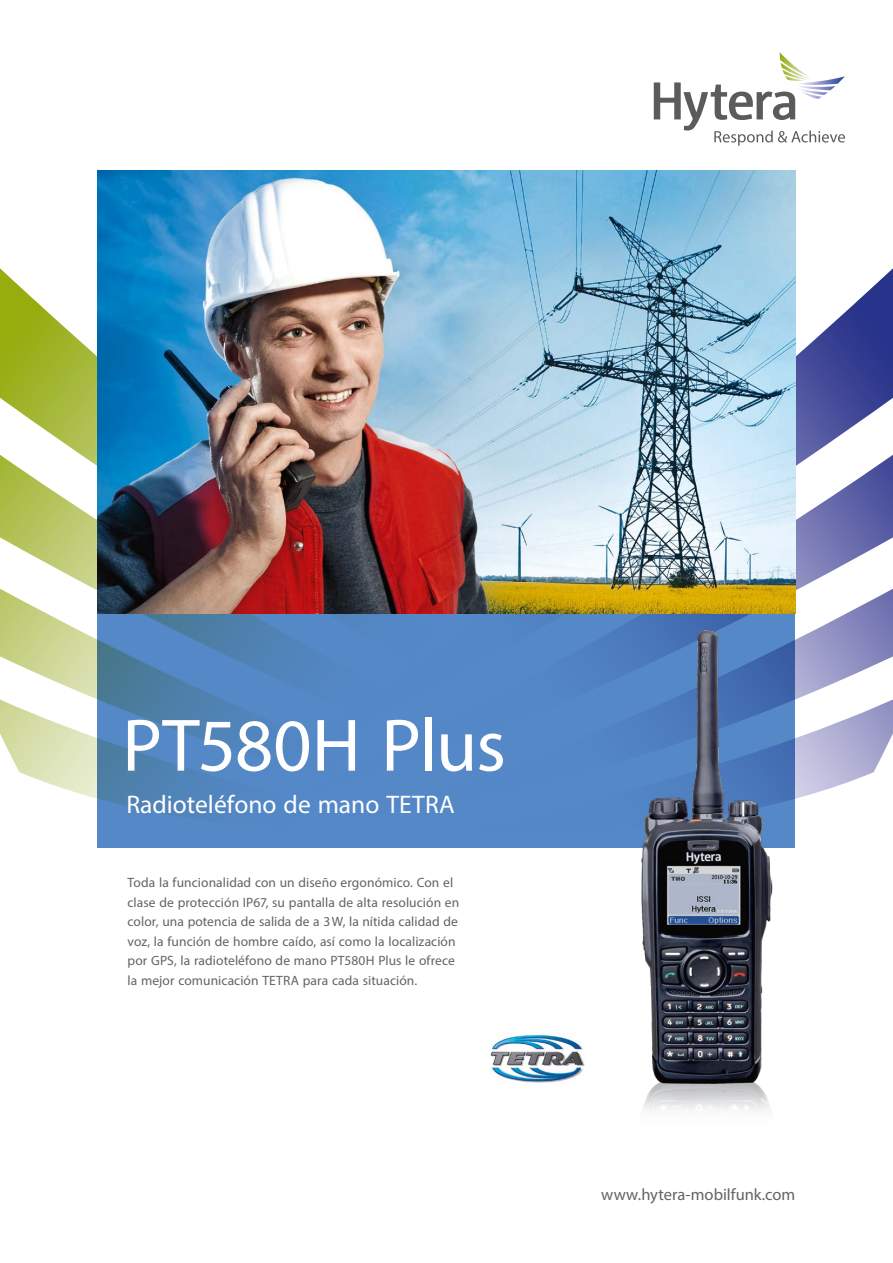
<style>
.page{position:relative;width:893px;height:1263px;background:#fff}
.page>*{position:absolute;margin:0;border:0;box-sizing:border-box;transform-origin:0 0}
.Titel_-_Headline_50p{font:75px "Myriad Pro";letter-spacing:-.015em;color:#fff}
.Titel_-_Subhead_17pt{font:25.5px "Myriad Pro";color:#fff}
.t1{font:16.5px "Myriad Pro";color:#646363}
.Text_-_Einleitung_9p{font:13.5px/19.5px "Myriad Pro";letter-spacing:.005em;color:#646363}
</style>
<div class="page">
<svg style="left:795px;top:256px;width:98px;height:543px"></svg>
<svg style="left:0;top:268px;width:98px;height:579px"></svg>
<svg style="left:654px;top:52px;width:191px;height:94px"></svg>
<div style="left:98px;top:613px;width:697px;height:235px;background:#5488c7"></div>
<img style="left:490px;top:1034px;width:95px;height:49px">
<img style="left:98px;top:170px;width:697px;height:443px">
<img style="left:613px;top:613px;width:182px;height:498px">
<p class="Titel_-_Headline_50p" style="left:122px;top:699px;width:385px">PT580H Plus</p>
<p class="Titel_-_Subhead_17pt" style="left:126px;top:788px;width:330px">Radioteléfono de mano TETRA</p>
<p class="Text_-_Einleitung_9p" style="left:128px;top:872px;width:333px">Toda la funcionalidad con un diseño ergonómico. Con el clase de protección IP67, su pantalla de alta resolución en color, una potencia de salida de a 3W, la nítida calidad de voz, la función de hombre caído, así como la localización por GPS, la radioteléfono de mano PT580H Plus le ofrece la mejor comunicación TETRA para cada situación.</p>
<p class="t1" style="left:601px;top:1184px;width:196px">www.hytera-mobilfunk.com</p>
</div>
